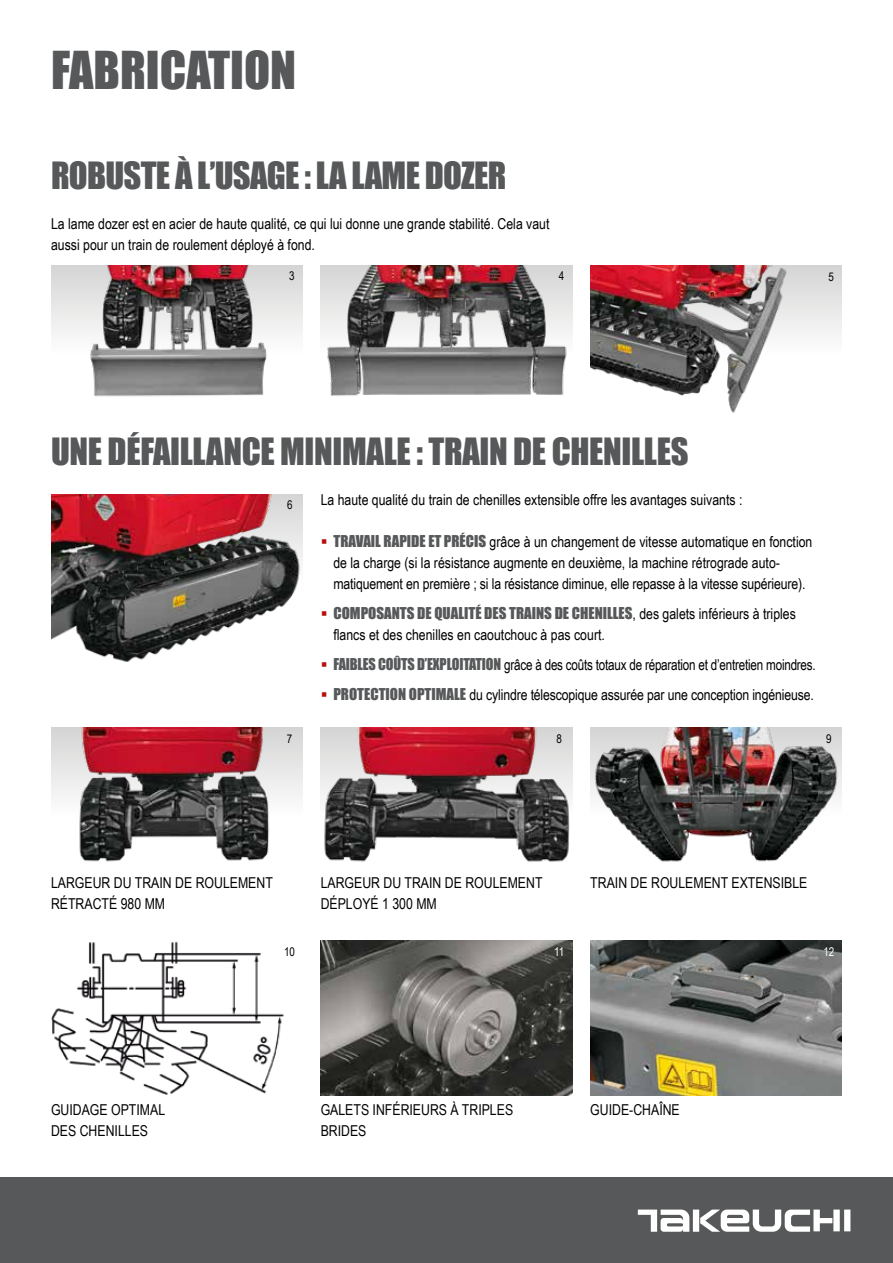
<style>
.page{position:relative;width:893px;height:1263px;background:#fff}
.page>*{position:absolute;margin:0;border:0;box-sizing:border-box;transform-origin:0 0}
.t1{font:48px "Impact";color:#565859}
.t2{font:34.5px "Impact";letter-spacing:-.01em;color:#565859}
.t3{font:15px/21px "Arial Narrow";color:#000}
.t4{font:15px "Impact";color:#565859}
.t5{font:12px "Arial Narrow";color:#000}
.t6{font:12px "Arial Narrow";color:#fff}
.s1{font-family:"Impact";color:#565859}
.s2{font-family:"Arial Narrow";color:#000}
</style>
<div class="page">
<div style="left:0;top:1178px;width:893px;height:85px;background:#565859"></div>
<img style="left:51px;top:941px;width:233px;height:154px">
<img style="left:321px;top:940px;width:251px;height:155px">
<img style="left:590px;top:940px;width:252px;height:155px">
<img style="left:321px;top:265px;width:251px;height:131px">
<div style="left:590px;top:266px;width:252px;height:140px;background:linear-gradient(to bottom,#dadada,#fff)"></div>
<img style="left:590px;top:266px;width:211px;height:147px">
<img style="left:51px;top:265px;width:252px;height:132px">
<img style="left:51px;top:494px;width:252px;height:168px">
<img style="left:51px;top:728px;width:252px;height:134px">
<img style="left:321px;top:728px;width:251px;height:134px">
<img style="left:590px;top:728px;width:252px;height:134px">
<div style="left:844px;top:1209px;width:6px;height:22px;background:#fff"></div>
<div style="left:833px;top:1209px;width:7px;height:22px;background:#fff"></div>
<div style="left:693px;top:1209px;width:6px;height:22px;background:#fff"></div>
<svg style="left:700px;top:1209px;width:132px;height:22px"></svg>
<svg style="left:638px;top:1209px;width:51px;height:22px"></svg>
<h1 class="t1" style="left:51px;top:33px;width:247px">FABRICATION</h1>
<h2 class="t2" style="left:51px;top:149px;width:457px">ROBUSTE À L’USAGE : LA LAME DOZER</h2>
<p class="t3" style="left:51px;top:213px;width:500px">La lame dozer est en acier de haute qualité, ce qui lui donne une grande stabilité. Cela vaut aussi pour un train de roulement déployé à fond.</p>
<p class="t5" style="left:289px;top:269px;width:7px">3</p>
<p class="t5" style="left:559px;top:269px;width:7px">4</p>
<p class="t5" style="left:829px;top:270px;width:7px">5</p>
<h2 class="t2" style="left:51px;top:425px;width:639px">UNE DÉFAILLANCE MINIMALE : TRAIN DE CHENILLES</h2>
<p class="t3" style="left:321px;top:489px;width:423px">La haute qualité du train de chenilles extensible offre les avantages suivants :</p>
<p class="t3" style="left:333px;top:531px;width:480px"><span class="s1">TRAVAIL RAPIDE ET PRÉCIS</span> grâce à un changement de vitesse automatique en fonction de la charge (si la résistance augmente en deuxième, la machine rétrograde auto&shy;matiquement en première ; si la résistance diminue, elle repasse à la vitesse supérieure).</p>
<p class="t4" style="left:333px;top:601px;width:464px">COMPOSANTS DE QUALITÉ DES TRAINS DE CHENILLES<span class="s2">, des galets inférieurs à triples</span></p>
<p class="t3" style="left:333px;top:620px;width:484px;line-height:30px">flancs et des chenilles en caoutchouc à pas court.<br><span class="s1">FAIBLES COÛTS D’EXPLOITATION</span> grâce à des coûts totaux de réparation et d’entretien moindres.<br><span class="s1">PROTECTION OPTIMALE</span> du cylindre télescopique assurée par une conception ingénieuse.</p>
<p class="t5" style="left:287px;top:498px;width:7px">6</p>
<p class="t5" style="left:287px;top:732px;width:7px">7</p>
<p class="t5" style="left:556px;top:732px;width:7px">8</p>
<p class="t5" style="left:826px;top:732px;width:7px">9</p>
<p class="t3" style="left:51px;top:872px;width:223px">LARGEUR DU TRAIN DE ROULEMENT<br>RÉTRACTÉ 980 MM</p>
<p class="t3" style="left:590px;top:872px;width:219px">TRAIN DE ROULEMENT EXTENSIBLE</p>
<p class="t3" style="left:321px;top:872px;width:223px">LARGEUR DU TRAIN DE ROULEMENT<br>DÉPLOYÉ 1 300 MM</p>
<p class="t5" style="left:284px;top:944px;width:12px">10</p>
<p class="t6" style="left:554px;top:944px;width:12px">11</p>
<p class="t6" style="left:823px;top:944px;width:12px">12</p>
<p class="t3" style="left:51px;top:1099px;width:116px">GUIDAGE OPTIMAL<br>DES CHENILLES</p>
<p class="t3" style="left:590px;top:1099px;width:91px">GUIDE-CHAÎNE</p>
<p class="t3" style="left:321px;top:1099px;width:194px">GALETS INFÉRIEURS À TRIPLES<br>BRIDES</p>
</div>
